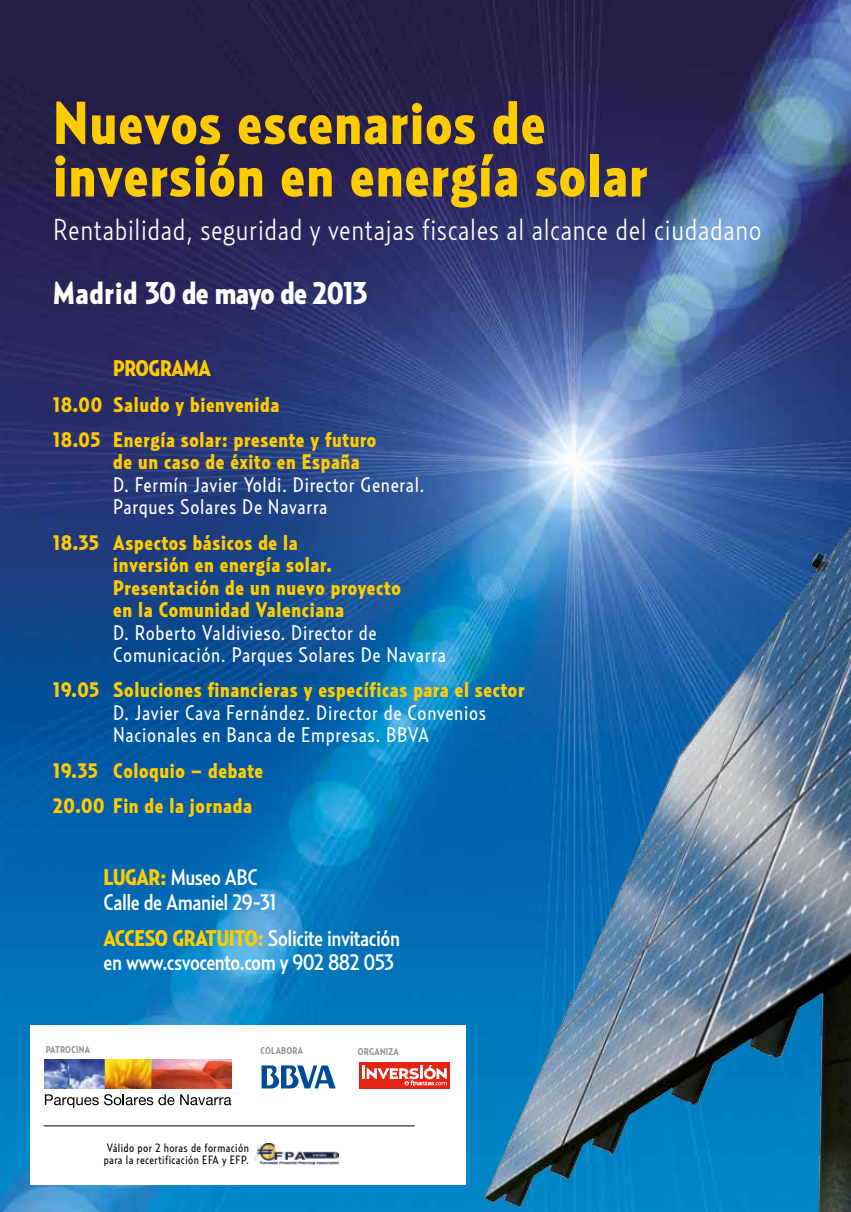
<style>
.page{position:relative;width:851px;height:1212px;background:#fff}
.page>*{position:absolute;margin:0;border:0;box-sizing:border-box;transform-origin:0 0}
.t1{font:900 60px/52.5px "Relay Cond";letter-spacing:.02em;color:#fc0}
.t2{font:900 31.5px "Relay Cond";letter-spacing:-.02em;color:#fff}
.t3{font:300 30px "Relay Cond";letter-spacing:.02em;color:#fff}
.t4{font:500 22.5px/24px "Relay Cond";letter-spacing:-.02em;color:#fff}
.t5{font:900 22.5px "Relay Cond";letter-spacing:-.02em;color:#fc0}
.t6{font:900 21px/22.5px "Relay Cond";letter-spacing:.03em;color:#fc0}
.t7{font:21px/22.5px "Relay Cond";letter-spacing:.03em;color:#fff}
.t8{font:12px/12px "Relay Cond";letter-spacing:.03em;color:#000}
.t9{font:700 9.9px "Relay Cond";letter-spacing:.02em;color:#929292}
.s1{font-weight:900;color:#fc0}
</style>
<div class="page">
<img style="left:0;top:0;width:850px;height:1212px">
<div style="left:30px;top:1025px;width:436px;height:159px;background:#fff"></div>
<img style="left:255px;top:1143px;width:83px;height:22px">
<div style="left:359px;top:1062px;width:90px;height:26px;background:#e42313"></div>
<svg style="left:362px;top:1065px;width:58px;height:20px"></svg>
<svg style="left:45px;top:1094px;width:129px;height:14px"></svg>
<svg style="left:180px;top:1094px;width:51px;height:11px"></svg>
<img style="left:45px;top:1059px;width:186px;height:29px">
<svg style="left:261px;top:1065px;width:74px;height:23px"></svg>
<img style="left:420px;top:486px;width:430px;height:726px">
<hr style="left:44px;top:1125px;width:370px;height:1px;background:#000">
<h1 class="t1" style="left:53px;top:95px;width:596px">Nuevos escenarios de inversión en energía solar</h1>
<h3 class="t3" style="left:53px;top:212px;width:710px">Rentabilidad, seguridad y ventajas fiscales al alcance del ciudadano</h3>
<h2 class="t2" style="left:53px;top:274px;width:315px">Madrid 30 de mayo de 2013</h2>
<p class="t5" style="left:113px;top:355px;width:99px">PROGRAMA</p>
<p class="t6" style="left:53px;top:386px;width:324px;line-height:35.2px">18.00 Saludo y bienvenida<br>18.05 Energía solar: presente y futuro</p>
<p class="t6" style="left:113px;top:450px;width:248px">de un caso de éxito en España</p>
<p class="t7" style="left:113px;top:473px;width:313px">D. Fermín Javier Yoldi. Director General.<br>Parques Solares De Navarra</p>
<p class="t6" style="left:113px;top:530px;width:289px;text-indent:-60px">18.35 Aspectos básicos de la<br>inversión en energía solar.<br>Presentación de un nuevo proyecto en la Comunidad Valenciana</p>
<p class="t7" style="left:113px;top:620px;width:334px">D. Roberto Valdivieso. Director de<br>Comunicación. Parques Solares De Navarra</p>
<p class="t6" style="left:53px;top:678px;width:473px">19.05 Soluciones financieras y específicas para el sector</p>
<p class="t7" style="left:113px;top:701px;width:374px">D. Javier Cava Fernández. Director de Convenios<br>Nacionales en Banca de Empresas. BBVA</p>
<p class="t6" style="left:53px;top:752px;width:211px;line-height:35.2px">19.35 Coloquio – debate<br>20.00 Fin de la jornada</p>
<p class="t4" style="left:103px;top:865px;width:174px"><span class="s1">LUGAR:</span> Museo ABC<br>Calle de Amaniel 29-31</p>
<p class="t4" style="left:103px;top:926px;width:298px"><span class="s1">ACCESO GRATUITO:</span> Solicite invitación en www.csvocento.com y 902 882 053</p>
<p class="t9" style="left:46px;top:1043px;width:46px">PATROCINA</p>
<p class="t9" style="left:260px;top:1045px;width:44px">COLABORA</p>
<p class="t9" style="left:358px;top:1045px;width:43px">ORGANIZA</p>
<p class="t8" style="left:104px;top:1142px;width:146px">Válido por 2 horas de formación para la recertificación EFA y EFP.</p>
</div>
